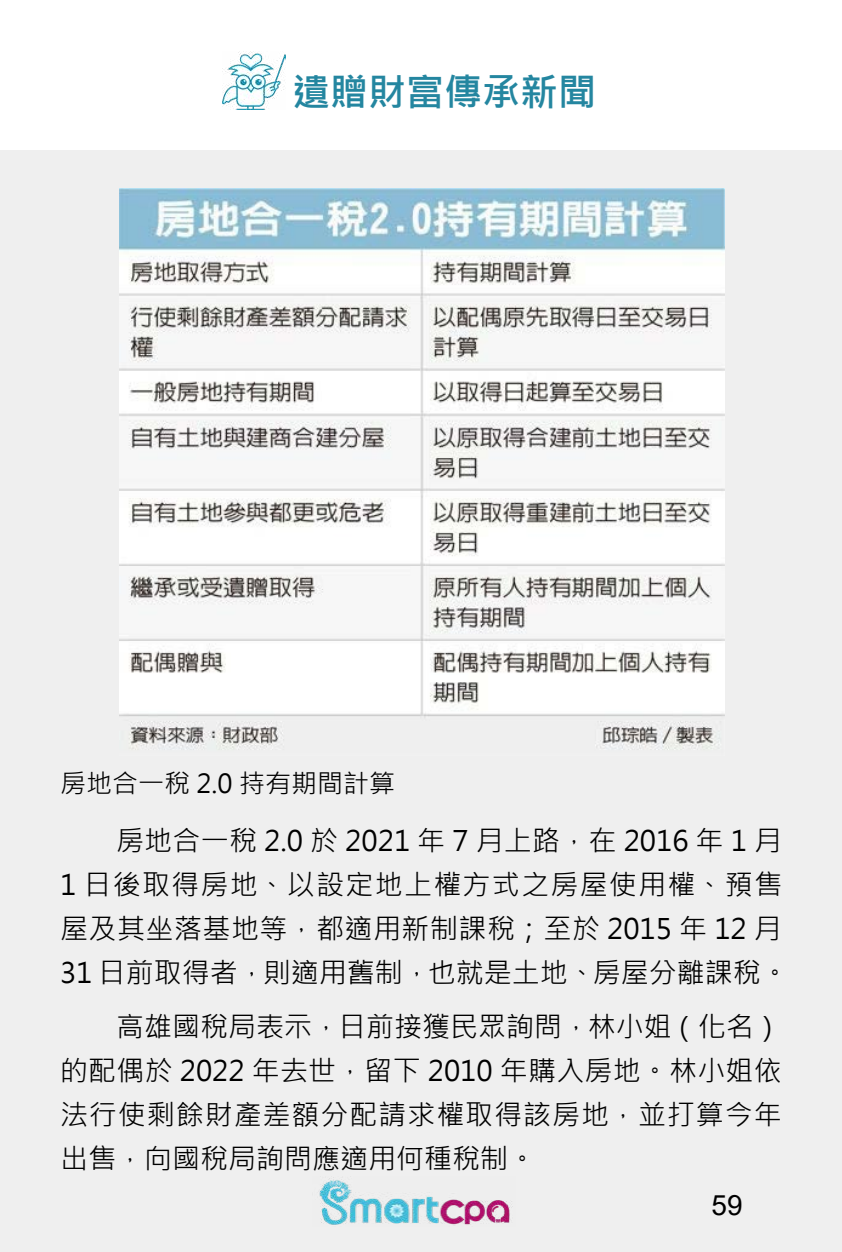
<style>
.page{position:relative;width:842px;height:1252px;background:#fff}
.page>*{position:absolute;margin:0;border:0;box-sizing:border-box;transform-origin:0 0}
.t1{font:700 38px "Microsoft Jheng Hei";color:#2486a0}
.t2{font:28px/44px "Microsoft Jheng Hei";letter-spacing:.02em;color:#000}
.t3{font:28px "Arial";color:#000}
.t4{font:26px "Microsoft Jheng Hei";color:#000}
</style>
<div class="page">
<div style="left:0;top:150px;width:842px;height:1102px;background:#efefef"></div>
<img style="left:319px;top:1177px;width:194px;height:48px">
<img style="left:120px;top:188px;width:604px;height:562px">
<img style="left:223px;top:51px;width:63px;height:58px">
<h1 class="t1" style="left:292px;top:68px;width:305px">遺贈財富傳承新聞</h1>
<p class="t4" style="left:60px;top:767px;width:337px">房地合一稅 2.0 持有期間計算</p>
<p class="t2" style="left:60px;top:819px;width:730px;text-indent:56px">房地合一稅 2.0 於 2021 年 7 月上路，在 2016 年 1 月<br>1 日後取得房地、以設定地上權方式之房屋使用權、預售屋及其坐落基地等，都適用新制課稅；至於 2015 年 12 月<br>31 日前取得者，則適用舊制，也就是土地、房屋分離課稅。</p>
<p class="t2" style="left:60px;top:1005px;width:723px;text-align:justify;text-indent:56px">高雄國稅局表示，日前接獲民眾詢問，林小姐（化名）的配偶於 2022 年去世，留下 2010 年購入房地。林小姐依法行使剩餘財產差額分配請求權取得該房地，並打算今年出售，向國稅局詢問應適用何種稅制。</p>
<p class="t3" style="left:712px;top:1186px;width:33px">59</p>
</div>
